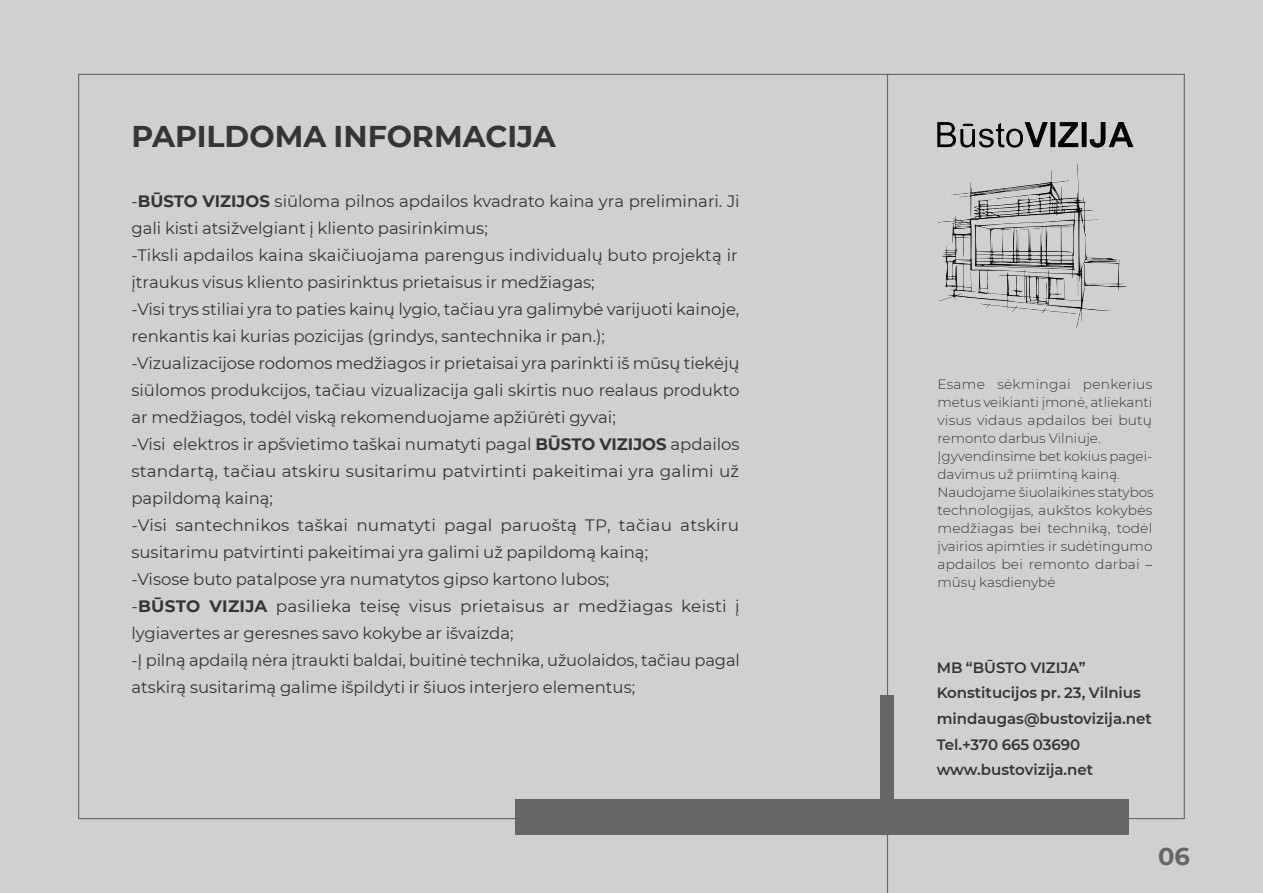
<style>
.page{position:relative;width:1263px;height:893px;background:#d0d0d0}
.page>*{position:absolute;margin:0;border:0;box-sizing:border-box;transform-origin:0 0}
.t1{font:700 30px "Montserrat";color:#353535}
.t2{font:700 24.15px "Montserrat";color:#666}
.t3{font:16.5px/27px "Montserrat";color:#353535}
.t4{font:600 15px/25.5px "Montserrat";color:#353535}
.t5{font:300 13.5px/18px "Montserrat";color:#353535}
.s1{font-weight:700}
</style>
<div class="page">
<hr style="left:887px;top:74px;width:1px;height:819px;background:#666">
<img style="left:937px;top:122px;width:197px;height:206px">
<div style="left:515px;top:799px;width:614px;height:36px;background:#666"></div>
<div style="left:880px;top:695px;width:13px;height:118px;background:#666"></div>
<h1 class="t1" style="left:131px;top:115px;width:426px">PAPILDOMA INFORMACIJA</h1>
<p class="t3" style="left:131px;top:187px;width:610px">-<span class="s1">BŪSTO VIZIJOS</span> siūloma pilnos apdailos kvadrato kaina yra preliminari. Ji gali kisti atsižvelgiant į kliento pasirinkimus;<br>-Tiksli apdailos kaina skaičiuojama parengus individualų buto projektą ir įtraukus visus kliento pasirinktus prietaisus ir medžiagas;<br>-Visi trys stiliai yra to paties kainų lygio, tačiau yra galimybė varijuoti kainoje, renkantis kai kurias pozicijas (grindys, santechnika ir pan.);<br>-Vizualizacijose rodomos medžiagos ir prietaisai yra parinkti iš mūsų tiekėjų siūlomos produkcijos, tačiau vizualizacija gali skirtis nuo realaus produkto ar medžiagos, todėl viską rekomenduojame apžiūrėti gyvai;<br>-Visi elektros ir apšvietimo taškai numatyti pagal <span class="s1">BŪSTO VIZIJOS</span> apdailos standartą, tačiau atskiru susitarimu patvirtinti pakeitimai yra galimi už papildomą kainą;<br>-Visi santechnikos taškai numatyti pagal paruoštą TP, tačiau atskiru susitarimu patvirtinti pakeitimai yra galimi už papildomą kainą;<br>-Visose buto patalpose yra numatytos gipso kartono lubos;<br>-<span class="s1">BŪSTO VIZIJA</span> pasilieka teisę visus prietaisus ar medžiagas keisti į lygiavertes ar geresnes savo kokybe ar išvaizda;<br>-Į pilną apdailą nėra įtraukti baldai, buitinė technika, užuolaidos, tačiau pagal atskirą susitarimą galime išpildyti ir šiuos interjero elementus;</p>
<p class="t5" style="left:937px;top:375px;width:217px">Esame sėkmingai penkerius metus veikianti įmonė, atliekanti visus vidaus apdailos bei butų remonto darbus Vilniuje.<br>Įgyvendinsime bet kokius pagei&shy;davimus už priimtiną kainą.<br>Naudojame šiuolaikines statybos technologijas, aukštos kokybės medžiagas bei techniką, todėl įvairios apimties ir sudėtingumo apdailos bei remonto darbai – mūsų kasdienybė</p>
<p class="t4" style="left:937px;top:654px;width:217px">MB “BŪSTO VIZIJA”<br>Konstitucijos pr. 23, Vilnius mindaugas@bustovizija.net<br>Tel.+370 665 03690 www.bustovizija.net</p>
<h2 class="t2" style="left:1158px;top:839px;width:33px">06</h2>
</div>
